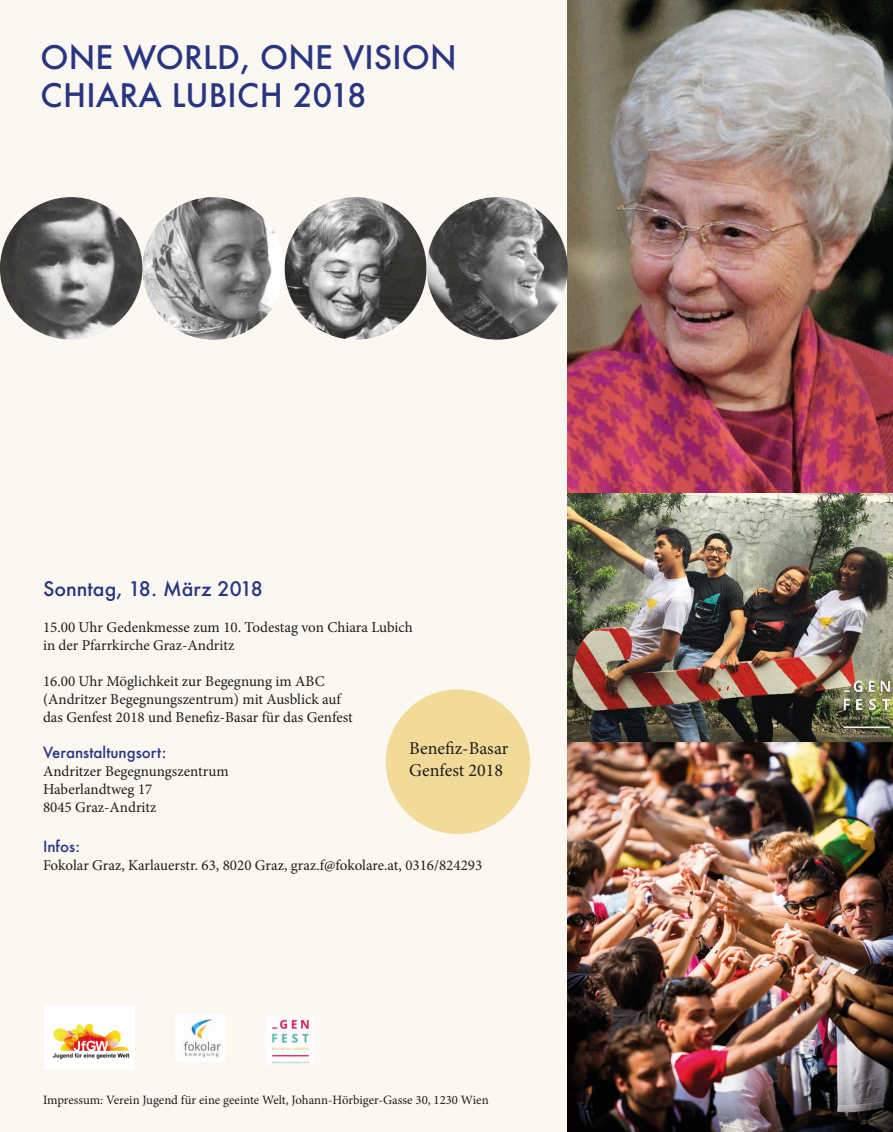
<style>
.page{position:relative;width:893px;height:1132px;background:#fff}
.page>*{position:absolute;margin:0;border:0;box-sizing:border-box;transform-origin:0 0}
.t1{font:500 31.5px/37.8px "Futura";letter-spacing:.005em;color:#283583}
.t2{font:500 19.5px "Futura";color:#283583}
.t3{font:18px/21.6px "Minion Pro";color:#1d1d1b}
.t4{font:15px/18px "Minion Pro";color:#1d1d1b}
.t5{font:500 15px "Futura";color:#283583}
.t6{font:12.75px "Minion Pro";letter-spacing:-.005em;color:#1d1d1b}
</style>
<div class="page">
<div style="left:0;top:0;width:567px;height:1131px;background:#fbf8f1"></div>
<img style="left:568px;top:0;width:325px;height:493px">
<img style="left:285px;top:197px;width:142px;height:142px;border-radius:71px">
<img style="left:142px;top:197px;width:142px;height:142px;border-radius:71px">
<img style="left:0;top:197px;width:142px;height:142px;border-radius:71px">
<img style="left:427px;top:197px;width:141px;height:142px">
<img style="left:176px;top:1014px;width:49px;height:46px">
<img style="left:266px;top:1016px;width:49px;height:48px">
<img style="left:567px;top:493px;width:326px;height:248px">
<img style="left:567px;top:741px;width:326px;height:390px">
<img style="left:44px;top:1005px;width:90px;height:64px">
<div style="left:386px;top:689px;width:144px;height:144px;background:#f2da98;border-radius:50%"></div>
<h1 class="t1" style="left:40px;top:38px;width:418px">ONE WORLD, ONE VISION<br>CHIARA LUBICH 2018</h1>
<h2 class="t2" style="left:43px;top:575px;width:221px">Sonntag, 18. März 2018</h2>
<p class="t4" style="left:43px;top:618px;width:371px">15.00 Uhr Gedenkmesse zum 10. Todestag von Chiara Lubich in der Pfarrkirche Graz-Andritz</p>
<p class="t4" style="left:43px;top:672px;width:311px">16.00 Uhr Möglichkeit zur Begegnung im ABC (Andritzer Begegnungszentrum) mit Ausblick auf das Genfest 2018 und Benefiz-Basar für das Genfest</p>
<p class="t5" style="left:43px;top:742px;width:125px">Veranstaltungsort:</p>
<p class="t4" style="left:43px;top:762px;width:187px">Andritzer Begegnungszentrum<br>Haberlandtweg 17<br>8045 Graz-Andritz</p>
<p class="t5" style="left:43px;top:835px;width:39px">Infos:</p>
<p class="t4" style="left:43px;top:856px;width:441px">Fokolar Graz, Karlauerstr. 63, 8020 Graz, graz.f@fokolare.at, 0316/824293</p>
<p class="t3" style="left:409px;top:737px;width:101px">Benefiz-Basar<br>Genfest 2018</p>
<p class="t6" style="left:43px;top:1091px;width:447px">Impressum: Verein Jugend für eine geeinte Welt, Johann-Hörbiger-Gasse 30, 1230 Wien</p>
</div>
